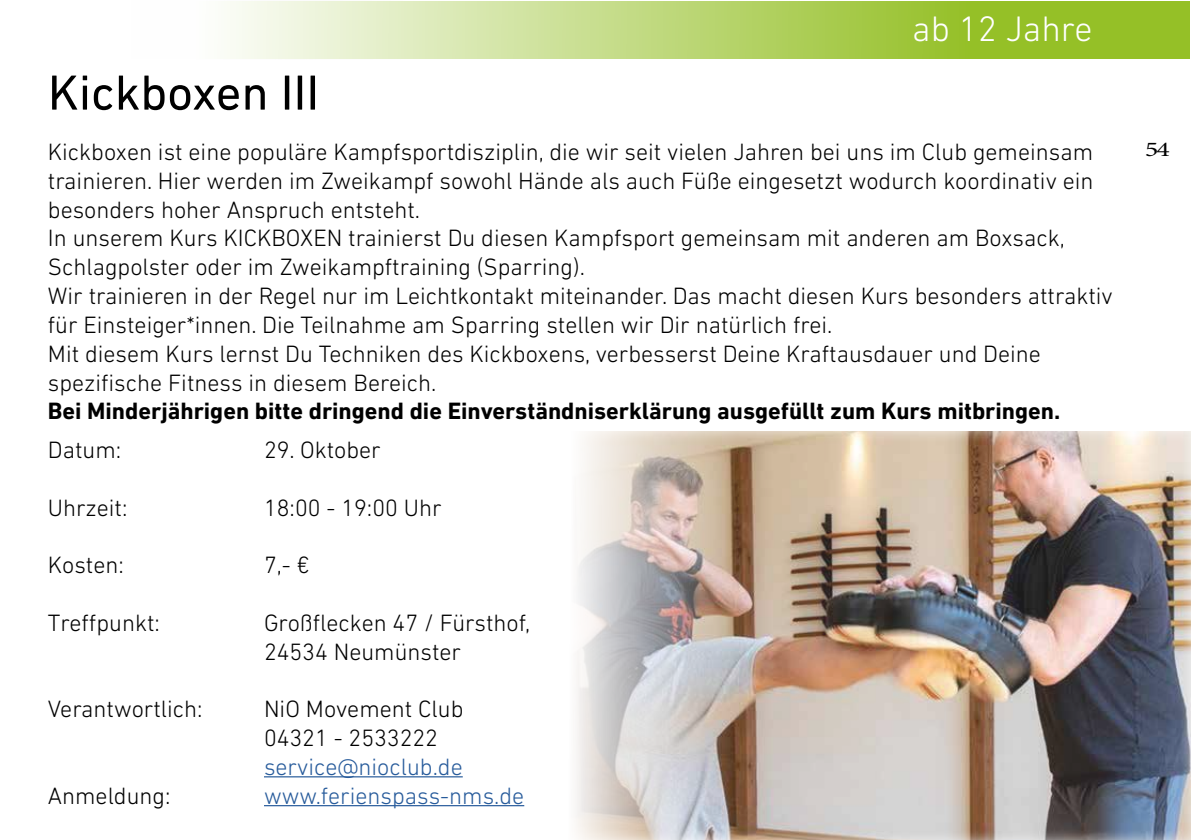
<style>
.page{position:relative;width:1191px;height:840px;background:#fff}
.page>*{position:absolute;margin:0;border:0;box-sizing:border-box;transform-origin:0 0}
.t1{font:50px "DIN Next LT Pro";color:#000}
.t2{font:300 36px "DIN Next LT Pro";color:#fff}
.t3{font:300 24px/28.8px "DIN Next LT Pro";color:#000}
.t4{font:700 24px "DIN Next LT Pro";color:#000}
.t5{font:300 24px "DIN Next LT Pro";color:#275b9b}
.t6{font:21px "Minion Pro";color:#000;scale:1.33 1}
</style>
<div class="page">
<div style="left:526px;top:430px;width:665px;height:409px;background:#fff;opacity:.75"></div>
<hr style="left:264px;top:775px;width:199px;height:2px;background:#275b9b">
<hr style="left:264px;top:804px;width:260px;height:1px;background:#275b9b">
<svg style="left:227px;top:1px;width:963px;height:58px;background:#bbd676"></svg>
<h2 class="t2" style="left:912px;top:8px;width:182px">ab 12 Jahre</h2>
<h1 class="t1" style="left:48px;top:64px;width:273px">Kickboxen III</h1>
<p class="t3" style="left:48px;top:137px;width:1066px">Kickboxen ist eine populäre Kampfsportdisziplin, die wir seit vielen Jahren bei uns im Club gemeinsam trainieren. Hier werden im Zweikampf sowohl Hände als auch Füße eingesetzt wodurch koordinativ ein besonders hoher Anspruch entsteht.<br>In unserem Kurs KICKBOXEN trainierst Du diesen Kampfsport gemeinsam mit anderen am Boxsack, Schlagpolster oder im Zweikampftraining (Sparring).<br>Wir trainieren in der Regel nur im Leichtkontakt miteinander. Das macht diesen Kurs besonders attraktiv für Einsteiger*innen. Die Teilnahme am Sparring stellen wir Dir natürlich frei.<br>Mit diesem Kurs lernst Du Techniken des Kickboxens, verbesserst Deine Kraftausdauer und Deine spezifische Fitness in diesem Bereich.</p>
<p class="t4" style="left:48px;top:397px;width:1014px">Bei Minderjährigen bitte dringend die Einverständniserklärung ausgefüllt zum Kurs mitbringen.</p>
<p class="t3" style="left:48px;top:435px;width:75px">Datum:</p>
<p class="t3" style="left:264px;top:435px;width:118px">29. Oktober</p>
<p class="t3" style="left:48px;top:492px;width:81px">Uhrzeit:</p>
<p class="t3" style="left:264px;top:492px;width:179px">18:00 - 19:00 Uhr</p>
<p class="t3" style="left:48px;top:550px;width:77px">Kosten:</p>
<p class="t3" style="left:264px;top:550px;width:47px">7,- €</p>
<p class="t3" style="left:48px;top:607px;width:113px">Treffpunkt:</p>
<p class="t3" style="left:264px;top:607px;width:268px">Großflecken 47 / Fürsthof,<br>24534 Neumünster</p>
<p class="t3" style="left:48px;top:694px;width:156px">Verantwortlich:</p>
<p class="t3" style="left:264px;top:694px;width:201px">NiO Movement Club<br>04321 - 2533222</p>
<p class="t5" style="left:264px;top:752px;width:200px">service@nioclub.de</p>
<p class="t3" style="left:48px;top:780px;width:124px">Anmeldung:</p>
<p class="t5" style="left:264px;top:781px;width:262px">www.ferienspass-nms.de</p>
<p class="t6" style="left:1145px;top:135px;width:20px">54</p>
</div>
